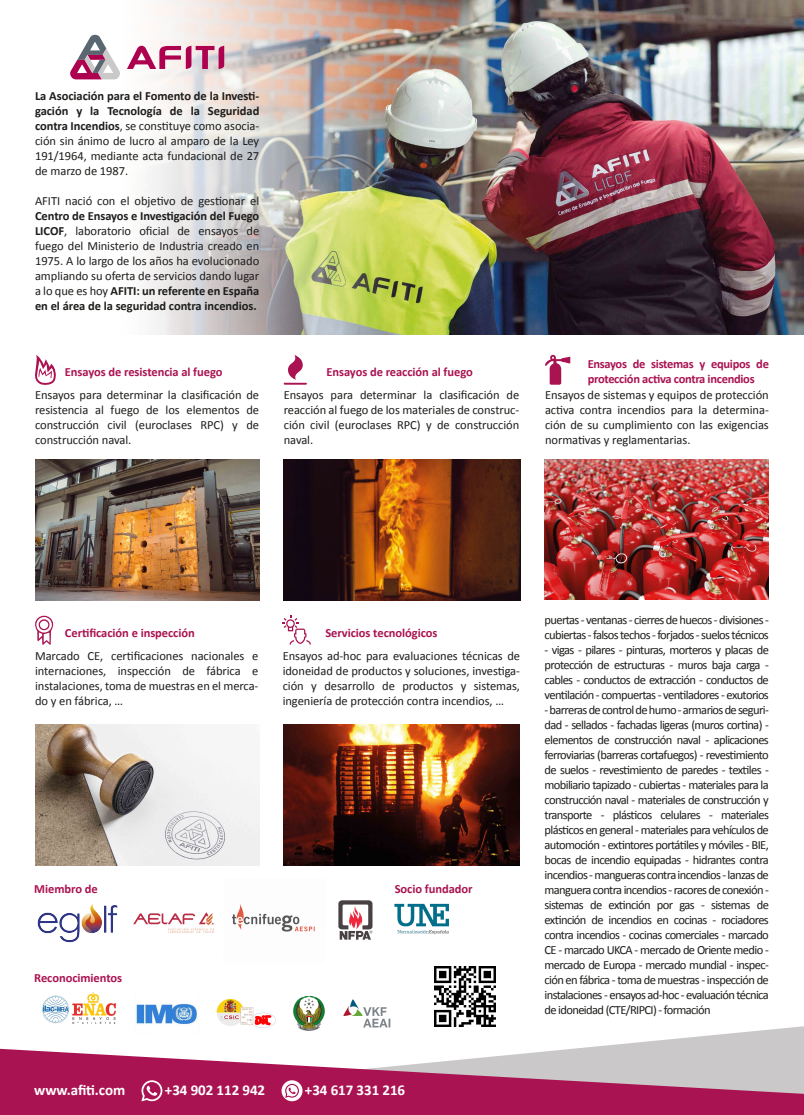
<style>
.page{position:relative;width:804px;height:1115px;background:#fff}
.page>*{position:absolute;margin:0;border:0;box-sizing:border-box;transform-origin:0 0}
.t1{font:700 15px "Calibri";letter-spacing:-.005em;color:#fff}
.t2{font:12.5px/15px "Calibri";letter-spacing:-.005em;color:#1d1d1b;text-align:justify}
.t3{font:700 12.5px "Calibri";letter-spacing:-.005em;color:#aa1352}
.t4{font:12.5px/15px "Calibri";letter-spacing:-.05em;color:#1d1d1b}
.t5{font:700 12.5px/15px "Calibri";letter-spacing:-.025em;color:#aa1352}
.s1{font-weight:700}
</style>
<div class="page">
<img style="left:765px;top:0;width:39px;height:334px">
<img style="left:74px;top:0;width:691px;height:334px">
<svg style="left:35px;top:355px;width:21px;height:30px"></svg>
<svg style="left:283px;top:355px;width:24px;height:30px"></svg>
<svg style="left:35px;top:615px;width:19px;height:30px"></svg>
<svg style="left:283px;top:616px;width:28px;height:28px"></svg>
<svg style="left:545px;top:354px;width:25px;height:31px"></svg>
<img style="left:284px;top:459px;width:236px;height:141px">
<img style="left:35px;top:459px;width:224px;height:141px">
<img style="left:284px;top:725px;width:236px;height:140px">
<img style="left:35px;top:725px;width:224px;height:140px">
<img style="left:133px;top:912px;width:81px;height:21px">
<img style="left:37px;top:904px;width:81px;height:39px">
<img style="left:338px;top:900px;width:35px;height:40px">
<img style="left:231px;top:904px;width:84px;height:28px">
<img style="left:394px;top:903px;width:55px;height:32px">
<img style="left:293px;top:996px;width:32px;height:30px">
<img style="left:216px;top:998px;width:60px;height:30px">
<img style="left:42px;top:992px;width:74px;height:32px">
<img style="left:135px;top:1003px;width:62px;height:22px">
<img style="left:343px;top:999px;width:48px;height:27px">
<img style="left:435px;top:966px;width:60px;height:60px">
<svg style="left:298px;top:1026px;width:506px;height:23px"></svg>
<svg style="left:0;top:1049px;width:804px;height:66px;background:#ba5780"></svg>
<svg style="left:281px;top:1080px;width:21px;height:21px"></svg>
<svg style="left:141px;top:1080px;width:21px;height:21px"></svg>
<svg style="left:70px;top:35px;width:50px;height:44px"></svg>
<svg style="left:127px;top:46px;width:97px;height:23px"></svg>
<img style="left:544px;top:459px;width:224px;height:141px">
<p class="t2" style="left:35px;top:88px;width:226px"><span class="s1">La Asociación para el Fomento de la Investi&shy;gación y la Tecnología de la Seguridad contra Incendios</span>, se constituye como asocia&shy;ción sin ánimo de lucro al amparo de la Ley 191/1964, mediante acta fundacional de 27 de marzo de 1987.</p>
<p class="t2" style="left:35px;top:193px;width:226px">AFITI nació con el objetivo de gestionar el</p>
<p class="t2" style="left:35px;top:208px;width:226px"><span class="s1">Centro de Ensayos e Investigación del Fuego LICOF</span>, laboratorio oficial de ensayos de fuego del Ministerio de Industria creado en 1975. A lo largo de los años ha evolucionado ampliando su oferta de servicios dando lugar a lo que es hoy <span class="s1">AFITI: un referente en España en el área de la seguridad contra incendios.</span></p>
<p class="t3" style="left:65px;top:363px;width:159px">Ensayos de resistencia al fuego</p>
<p class="t2" style="left:35px;top:387px;width:225px">Ensayos para determinar la clasificación de resistencia al fuego de los elementos de construcción civil (euroclases RPC) y de construcción naval.</p>
<p class="t3" style="left:326px;top:363px;width:148px">Ensayos de reacción al fuego</p>
<p class="t2" style="left:284px;top:387px;width:237px">Ensayos para determinar la clasificación de reacción al fuego de los materiales de construc&shy;ción civil (euroclases RPC) y de construcción naval.</p>
<p class="t5" style="left:587px;top:356px;width:183px">Ensayos de sistemas y equipos de protección activa contra incendios</p>
<p class="t2" style="left:545px;top:387px;width:225px">Ensayos de sistemas y equipos de protección activa contra incendios para la determina&shy;ción de su cumplimiento con las exigencias normativas y reglamentarias.</p>
<p class="t3" style="left:65px;top:624px;width:131px">Certificación e inspección</p>
<p class="t2" style="left:35px;top:648px;width:225px">Marcado CE, certificaciones nacionales e internaciones, inspección de fábrica e instalaciones, toma de muestras en el merca&shy;do y en fábrica, …</p>
<p class="t3" style="left:325px;top:624px;width:114px">Servicios tecnológicos</p>
<p class="t2" style="left:283px;top:648px;width:239px">Ensayos ad-hoc para evaluaciones técnicas de idoneidad de productos y soluciones, investiga&shy;ción y desarrollo de productos y sistemas, ingeniería de protección contra incendios, …</p>
<p class="t3" style="left:34px;top:880px;width:65px">Miembro de</p>
<p class="t3" style="left:395px;top:880px;width:79px">Socio fundador</p>
<p class="t3" style="left:34px;top:969px;width:89px">Reconocimientos</p>
<p class="t4" style="left:544px;top:612px;width:226px">puertas - ventanas - cierres de huecos - divisiones - cubiertas - falsos techos - forjados - suelos técnicos</p>
<p class="t2" style="left:544px;top:642px;width:226px">- vigas - pilares - pinturas, morteros y placas de protección de estructuras - muros baja carga - cables - conductos de extracción - conductos de ventilación - compuertas - ventiladores - exutorios</p>
<p class="t2" style="left:544px;top:702px;width:226px">- barreras de control de humo - armarios de seguri&shy;dad - sellados - fachadas ligeras (muros cortina) - elementos de construcción naval - aplicaciones ferroviarias (barreras cortafuegos) - revestimiento de suelos - revestimiento de paredes - textiles - mobiliario tapizado - cubiertas - materiales para la construcción naval - materiales de construcción y transporte - plásticos celulares - materiales plásticos en general - materiales para vehículos de automoción - extintores portátiles y móviles - BIE, bocas de incendio equipadas - hidrantes contra incendios - mangueras contra incendios - lanzas de manguera contra incendios - racores de conexión - sistemas de extinción por gas - sistemas de extinción de incendios en cocinas - rociadores contra incendios - cocinas comerciales - marcado CE - marcado UKCA - mercado de Oriente medio - mercado de Europa - mercado mundial - inspec&shy;ción en fábrica - toma de muestras - inspección de instalaciones - ensayos ad-hoc - evaluación técnica de idoneidad (CTE/RIPCI) - formación</p>
<p class="t1" style="left:34px;top:1080px;width:92px">www.afiti.com</p>
<p class="t1" style="left:165px;top:1080px;width:102px">+34 902 112 942</p>
<p class="t1" style="left:305px;top:1080px;width:102px">+34 617 331 216</p>
</div>
